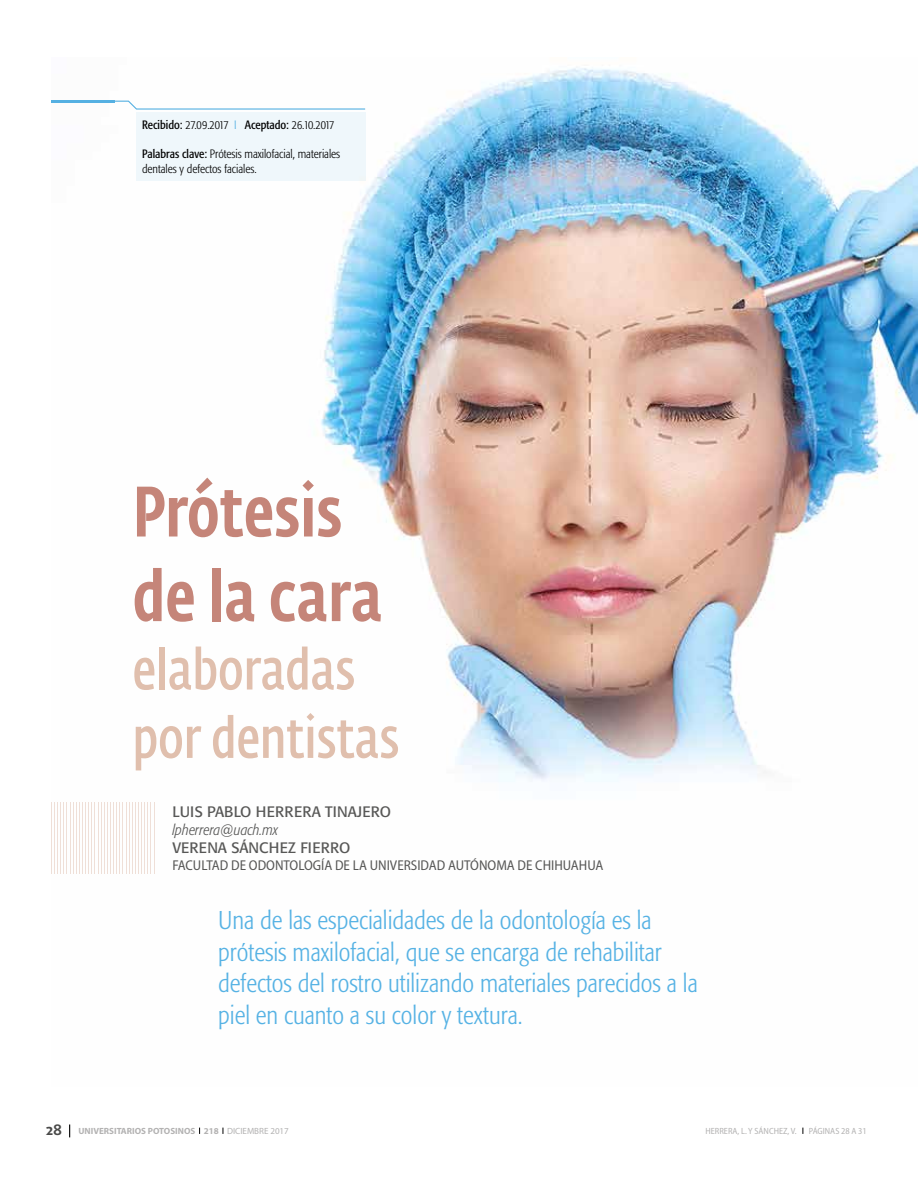
<style>
.page{position:relative;width:918px;height:1188px;background:#fff}
.page>*{position:absolute;margin:0;border:0;box-sizing:border-box;transform-origin:0 0}
.t1{font:500 70.5px/84.6px "Fedra Sans Cond Std";color:#c58579}
.t2{font:600 57px/68.4px "Fedra Sans Cond Std";color:#e0bfad}
.t3{font:300 condensed 25.5px/31.5px "Formata";color:#56b2e4}
.t4{font:15px "Formata Regular SC";letter-spacing:.015em;color:#575756}
.t5{font:italic 300 condensed 15px "Formata";color:#575756}
.t6{font:semi-condensed 14.25px "Myriad Pro";color:#575756}
.t7{font:300 condensed 12px/14.4px "Formata";color:#000}
.t8{font:300 condensed 12px "Formata";letter-spacing:-.03em;color:#000}
.t9{font:700 9px "Myriad Pro";color:#b3b2b2}
.t10{font:semi-condensed 9px "Myriad Pro";color:#b3b2b2}
.s1{font-weight:400}
.s2{color:#55b0e2}
.s3{color:#54b1e3}
.s4{font-family:"Daxline Pro";font-size:15px;color:#4a4a49}
</style>
<div class="page">
<svg style="left:69px;top:1125px;width:1px;height:12px"></svg>
<img style="left:51px;top:67px;width:867px;height:807px">
<div style="left:136px;top:112px;width:229px;height:69px;background:#eff7fb"></div>
<svg style="left:51px;top:100px;width:315px;height:10px"></svg>
<hr style="left:154px;top:802px;width:1px;height:71px;background:#efdfd7">
<hr style="left:151px;top:802px;width:1px;height:71px;background:#efdfd7">
<hr style="left:147px;top:802px;width:1px;height:71px;background:#efdfd7">
<hr style="left:144px;top:802px;width:1px;height:71px;background:#efdfd7">
<hr style="left:141px;top:802px;width:1px;height:71px;background:#efdfd7">
<hr style="left:138px;top:802px;width:1px;height:71px;background:#efdfd7">
<hr style="left:135px;top:802px;width:1px;height:71px;background:#efdfd7">
<hr style="left:132px;top:802px;width:1px;height:71px;background:#efdfd7">
<hr style="left:129px;top:802px;width:1px;height:71px;background:#efdfd7">
<hr style="left:126px;top:802px;width:1px;height:71px;background:#efdfd7">
<hr style="left:123px;top:802px;width:1px;height:71px;background:#efdfd7">
<hr style="left:119px;top:802px;width:1px;height:71px;background:#efdfd7">
<hr style="left:116px;top:802px;width:1px;height:71px;background:#efdfd7">
<hr style="left:113px;top:802px;width:1px;height:71px;background:#efdfd7">
<hr style="left:110px;top:802px;width:1px;height:71px;background:#efdfd7">
<hr style="left:107px;top:802px;width:1px;height:71px;background:#efdfd7">
<hr style="left:104px;top:802px;width:1px;height:71px;background:#efdfd7">
<hr style="left:101px;top:802px;width:1px;height:71px;background:#efdfd7">
<hr style="left:98px;top:802px;width:1px;height:71px;background:#efdfd7">
<hr style="left:95px;top:802px;width:1px;height:71px;background:#efdfd7">
<hr style="left:91px;top:802px;width:1px;height:71px;background:#efdfd7">
<hr style="left:88px;top:802px;width:1px;height:71px;background:#efdfd7">
<hr style="left:85px;top:802px;width:1px;height:71px;background:#efdfd7">
<hr style="left:82px;top:802px;width:1px;height:71px;background:#efdfd7">
<hr style="left:79px;top:802px;width:1px;height:71px;background:#efdfd7">
<hr style="left:76px;top:802px;width:1px;height:71px;background:#efdfd7">
<hr style="left:73px;top:802px;width:1px;height:71px;background:#efdfd7">
<hr style="left:70px;top:802px;width:1px;height:71px;background:#efdfd7">
<hr style="left:67px;top:802px;width:1px;height:71px;background:#efdfd7">
<hr style="left:63px;top:802px;width:1px;height:71px;background:#efdfd7">
<hr style="left:60px;top:802px;width:1px;height:71px;background:#efdfd7">
<hr style="left:57px;top:802px;width:1px;height:71px;background:#efdfd7">
<hr style="left:54px;top:802px;width:1px;height:71px;background:#efdfd7">
<hr style="left:51px;top:802px;width:1px;height:71px;background:#efdfd7">
<p class="t8" style="left:142px;top:118px;width:194px"><span class="s1">Recibido:</span> 27.09.2017 <span class="s2">I</span> <span class="s1">Aceptado:</span> 26.10.2017</p>
<p class="t7" style="left:142px;top:147px;width:200px"><span class="s1">Palabras clave:</span> Prótesis maxilofacial, materiales dentales y defectos faciales.</p>
<h1 class="t1" style="left:133px;top:471px;width:251px">Prótesis de la cara</h1>
<h2 class="t2" style="left:133px;top:636px;width:268px">elaboradas por dentistas</h2>
<p class="t4" style="left:172px;top:802px;width:220px">LUIS PABLO HERRERA TINAJERO</p>
<p class="t5" style="left:172px;top:821px;width:107px">lpherrera@uach.mx</p>
<p class="t4" style="left:172px;top:838px;width:179px">VERENA SÁNCHEZ FIERRO</p>
<p class="t6" style="left:172px;top:856px;width:432px">FACULTAD DE ODONTOLOGÍA DE LA UNIVERSIDAD AUTÓNOMA DE CHIHUAHUA</p>
<p class="t3" style="left:218px;top:905px;width:481px">Un<span class="s3">a</span> de las especialidades de la odontología es la prótesis maxilofacial, que se encarga de rehabilitar defectos del rostro utilizando materiales parecidos a la piel en cuanto a su color y textura.</p>
<p class="t9" style="left:46px;top:1125px;width:245px"><span class="s4">28</span> UNIVERSITARIOS POTOSINOS 218 <span class="s1">DICIEMBRE 2017</span></p>
<p class="t10" style="left:706px;top:1125px;width:93px">HERRERA, L. Y SÁNCHEZ, V.</p>
<p class="t10" style="left:809px;top:1125px;width:59px">PÁGINAS 28 A 31</p>
</div>
